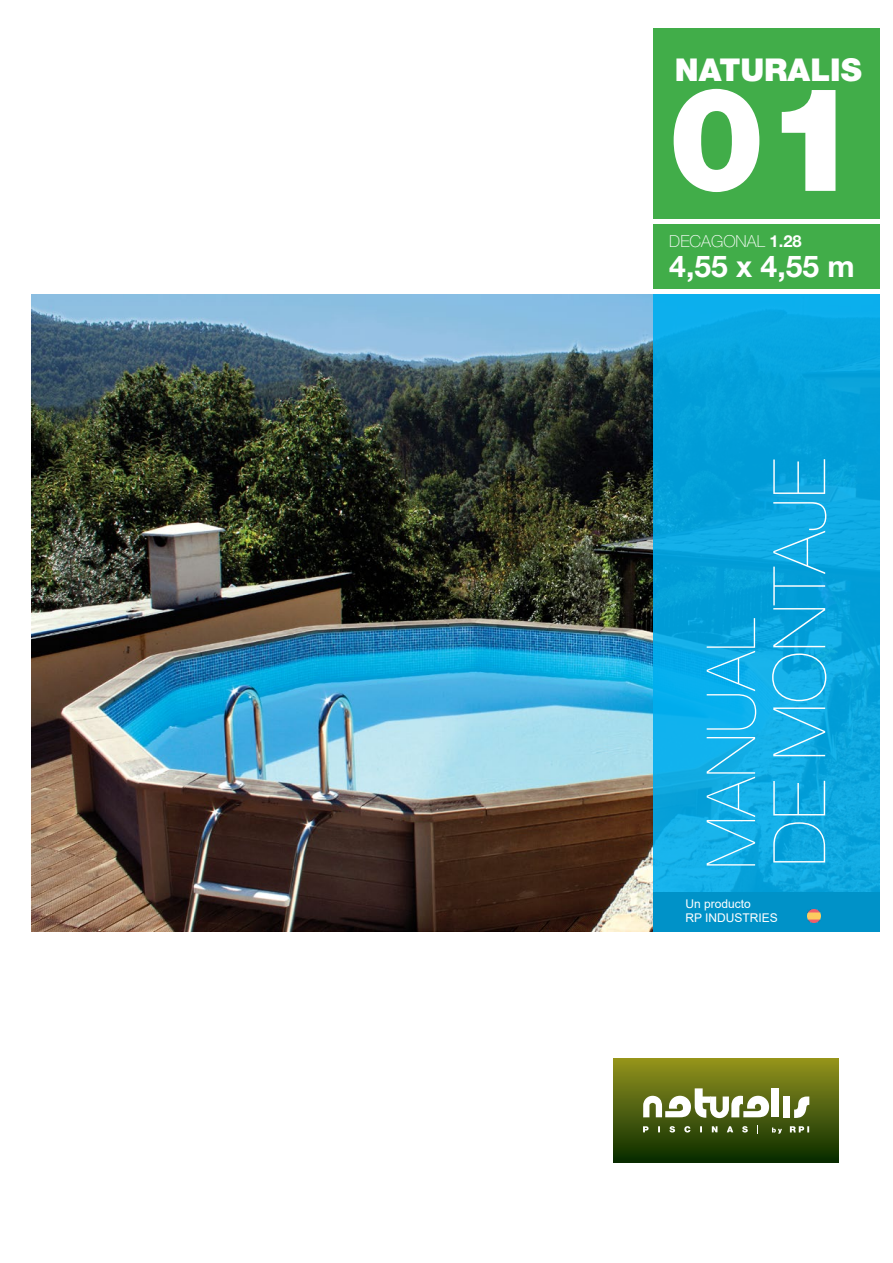
<style>
.page{position:relative;width:893px;height:1263px;background:#fff}
.page>*{position:absolute;margin:0;border:0;box-sizing:border-box;transform-origin:0 0}
.t1{font:900 144.9px "Helvetica Neue LT Std";color:#fff}
.t2{font:200 72.6px "Helvetica Neue LT Std";color:#fff}
.t3{font:200 67.8px "Helvetica Neue LT Std";color:#fff}
.t4{font:900 31.5px "Helvetica Neue LT Std";color:#fff}
.t5{font:700 30px "Helvetica Neue LT Std";color:#fff}
.t6{font:100 16.5px "Helvetica Neue LT Std";color:#fff}
.t7{font:12px/14.4px "Arial";color:#fff}
.s1{font-weight:700}
</style>
<div class="page">
<img style="left:32px;top:294px;width:621px;height:638px">
<div style="left:653px;top:29px;width:227px;height:190px;background:#41ad49"></div>
<div style="left:653px;top:224px;width:227px;height:65px;background:#41ad49"></div>
<svg style="left:653px;top:294px;width:227px;height:598px;background:#09a6e0"></svg>
<div style="left:653px;top:892px;width:227px;height:40px;background:#0092c8"></div>
<svg style="left:808px;top:910px;width:12px;height:12px"></svg>
<div style="left:613px;top:1059px;width:226px;height:103px;background:linear-gradient(to bottom,#94931f,#0b2e01)"></div>
<div style="left:771px;top:1088px;width:8px;height:29px;background:#fff"></div>
<div style="left:783px;top:1096px;width:7px;height:21px;background:#fff"></div>
<svg style="left:794px;top:1096px;width:15px;height:22px"></svg>
<svg style="left:643px;top:1088px;width:126px;height:30px"></svg>
<svg style="left:772px;top:1126px;width:37px;height:8px"></svg>
<svg style="left:643px;top:1126px;width:105px;height:6px"></svg>
<h3 class="t4" style="left:675px;top:51px;width:188px">NATURALIS</h3>
<h1 class="t1" style="left:668px;top:53px;width:195px">01</h1>
<h3 class="t6" style="left:669px;top:232px;width:134px">DECAGONAL <span class="s1">1.28</span></h3>
<h3 class="t5" style="left:669px;top:247px;width:187px">4,55 x 4,55 m</h3>
<h3 class="t3" style="left:692px;top:869px;width:253px;rotate:-90deg">MANUAL</h3>
<h2 class="t2" style="left:758px;top:866px;width:409px;rotate:-90deg">DE MONTAJE</h2>
<p class="t7" style="left:685px;top:896px;width:94px">Un producto<br>RP INDUSTRIES</p>
</div>
